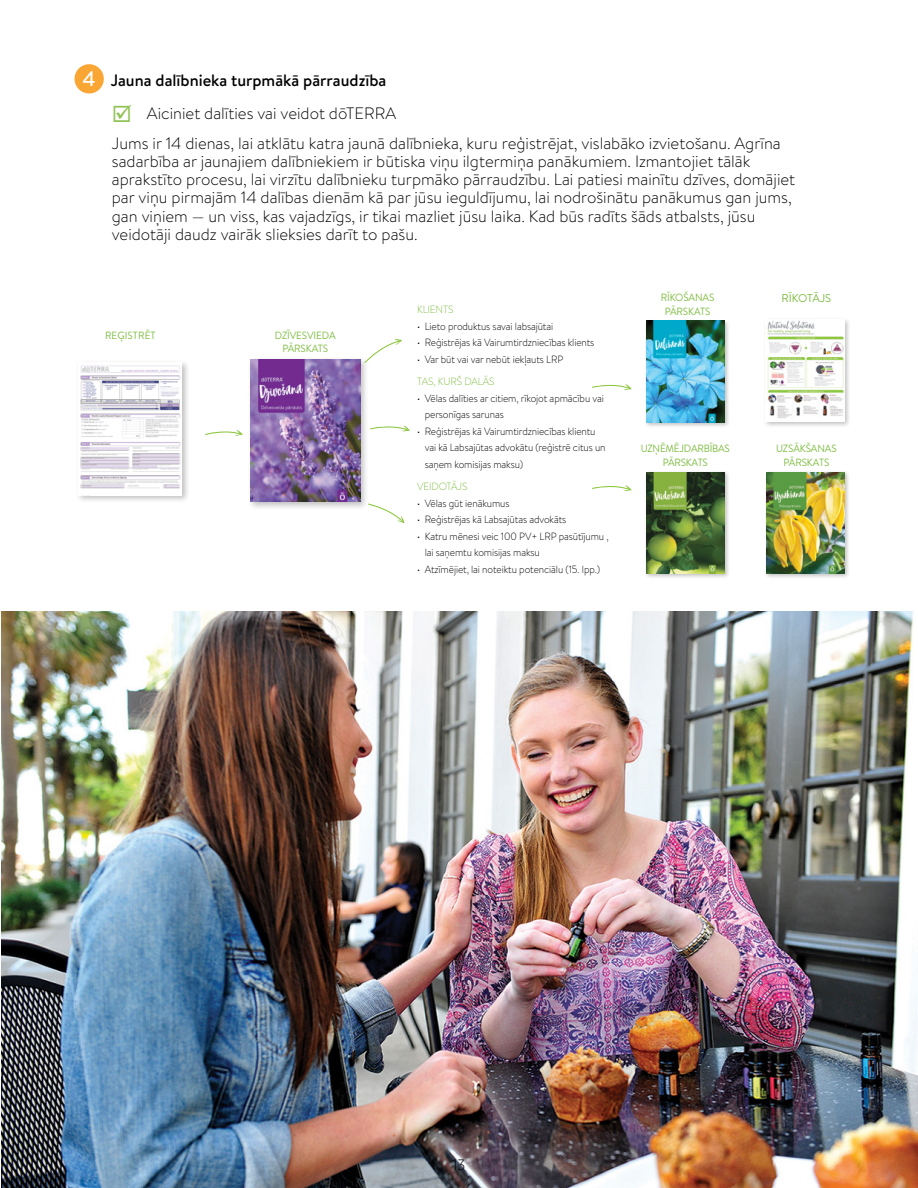
<style>
.page{position:relative;width:918px;height:1188px;background:#fff}
.page>*{position:absolute;margin:0;border:0;box-sizing:border-box;transform-origin:0 0}
.t1{font:300 16.5px/18px "Brandon Text";color:#000}
.t2{font:500 16.5px "Brandon Text";color:#000}
.t3{font:300 15px "Gotham Narrow";color:#000}
.t4{font:11.25px "Brandon Text";color:#7fbc42}
.t5{font:300 10.5px/16.5px "Brandon Text";letter-spacing:-.01em;color:#000;scale:.95 1}
.t6{font:10.5px/13.5px "Brandon Text";letter-spacing:-.01em;color:#7fbc42;text-align:center;scale:.95 1}
.t7{font:300 10.5px "Brandon Text";letter-spacing:-.01em;color:#7fbc42;scale:.95 1}
.t8{font:10.5px "Brandon Text";letter-spacing:.01em;color:#7fbc42;scale:.95 1}
.s1{font-size:20.85px;color:#fff}
.s2{color:#92c359}
</style>
<div class="page">
<div style="left:75px;top:359px;width:115px;height:145px;background:#000;opacity:.25"></div>
<div style="left:79px;top:362px;width:103px;height:134px;background:linear-gradient(to right,#fff,#fff)"></div>
<img style="left:81px;top:366px;width:99px;height:130px">
<div style="left:75px;top:64px;width:29px;height:29px;background:#faa634;border-radius:50%"></div>
<div style="left:763px;top:317px;width:88px;height:112px;background:#000;opacity:.25"></div>
<img style="left:766px;top:320px;width:79px;height:101px">
<div style="left:247px;top:357px;width:122px;height:153px;background:#000;opacity:.25"></div>
<img style="left:250px;top:360px;width:110px;height:142px">
<svg style="left:205px;top:430px;width:38px;height:6px"></svg>
<svg style="left:370px;top:425px;width:40px;height:7px"></svg>
<svg style="left:366px;top:502px;width:39px;height:21px"></svg>
<svg style="left:362px;top:339px;width:40px;height:29px"></svg>
<div style="left:644px;top:470px;width:86px;height:109px;background:#000;opacity:.25"></div>
<img style="left:646px;top:472px;width:78px;height:101px">
<div style="left:764px;top:470px;width:86px;height:109px;background:#000;opacity:.25"></div>
<img style="left:766px;top:472px;width:78px;height:101px">
<div style="left:644px;top:319px;width:86px;height:109px;background:#000;opacity:.25"></div>
<img style="left:646px;top:321px;width:79px;height:101px">
<svg style="left:592px;top:384px;width:40px;height:6px"></svg>
<svg style="left:592px;top:485px;width:40px;height:6px"></svg>
<img style="left:1px;top:611px;width:917px;height:577px">
<p class="t2" style="left:82px;top:69px;width:306px"><span class="s1">4</span> Jauna dalībnieka turpmākā pārraudzība</p>
<p class="t1" style="left:112px;top:97px;width:670px;line-height:30.9px"><span class="s2">☑</span> Aiciniet dalīties vai veidot dōTERRA<br>Jums ir 14 dienas, lai atklātu katra jaunā dalībnieka, kuru reģistrējat, vislabāko izvietošanu. Agrīna</p>
<p class="t1" style="left:112px;top:152px;width:685px">sadarbība ar jaunajiem dalībniekiem ir būtiska viņu ilgtermiņa panākumiem. Izmantojiet tālāk aprakstīto procesu, lai virzītu dalībnieku turpmāko pārraudzību. Lai patiesi mainītu dzīves, domājiet par viņu pirmajām 14 dalības dienām kā par jūsu ieguldījumu, lai nodrošinātu panākumus gan jums, gan viņiem — un viss, kas vajadzīgs, ir tikai mazliet jūsu laika. Kad būs radīts šāds atbalsts, jūsu veidotāji daudz vairāk slieksies darīt to pašu.</p>
<p class="t8" style="left:105px;top:328px;width:55px">REĢISTRĒT</p>
<p class="t6" style="left:275px;top:328px;width:66px">DZĪVESVIEDA<br>PĀRSKATS</p>
<p class="t7" style="left:417px;top:303px;width:40px">KLIENTS</p>
<p class="t5" style="left:417px;top:318px;width:145px">• Lieto produktus savai labsajūtai</p>
<p class="t5" style="left:417px;top:334px;width:188px">• Reģistrējas kā Vairumtirdzniecības klients</p>
<p class="t5" style="left:417px;top:351px;width:155px">• Var būt vai var nebūt iekļauts LRP</p>
<p class="t7" style="left:417px;top:374px;width:83px">TAS, KURŠ DALĀS</p>
<p class="t5" style="left:425px;top:390px;width:190px;text-indent:-8px">• Vēlas dalīties ar citiem, rīkojot apmācību vai personīgas sarunas</p>
<p class="t5" style="left:425px;top:423px;width:192px;text-indent:-8px">• Reģistrējas kā Vairumtirdzniecības klientu vai kā Labsajūtas advokātu (reģistrē citus un saņem komisijas maksu)</p>
<p class="t7" style="left:417px;top:479px;width:55px">VEIDOTĀJS</p>
<p class="t5" style="left:417px;top:495px;width:99px">• Vēlas gūt ienākumus</p>
<p class="t5" style="left:417px;top:511px;width:159px">• Reģistrējas kā Labsajūtas advokāts</p>
<p class="t5" style="left:425px;top:527px;width:195px;text-indent:-8px">• Katru mēnesi veic 100 PV+ LRP pasūtījumu , lai saņemtu komisijas maksu</p>
<p class="t5" style="left:417px;top:560px;width:194px">• Atzīmējiet, lai noteiktu potenciālu (15. lpp.)</p>
<p class="t6" style="left:661px;top:290px;width:58px">RĪKOŠANAS<br>PĀRSKATS</p>
<p class="t4" style="left:781px;top:290px;width:51px">RĪKOTĀJS</p>
<p class="t6" style="left:641px;top:442px;width:95px">UZŅĒMĒJDARBĪBAS<br>PĀRSKATS</p>
<p class="t6" style="left:776px;top:442px;width:65px">UZSĀKŠANAS<br>PĀRSKATS</p>
<p class="t3" style="left:453px;top:1155px;width:14px">13</p>
</div>
